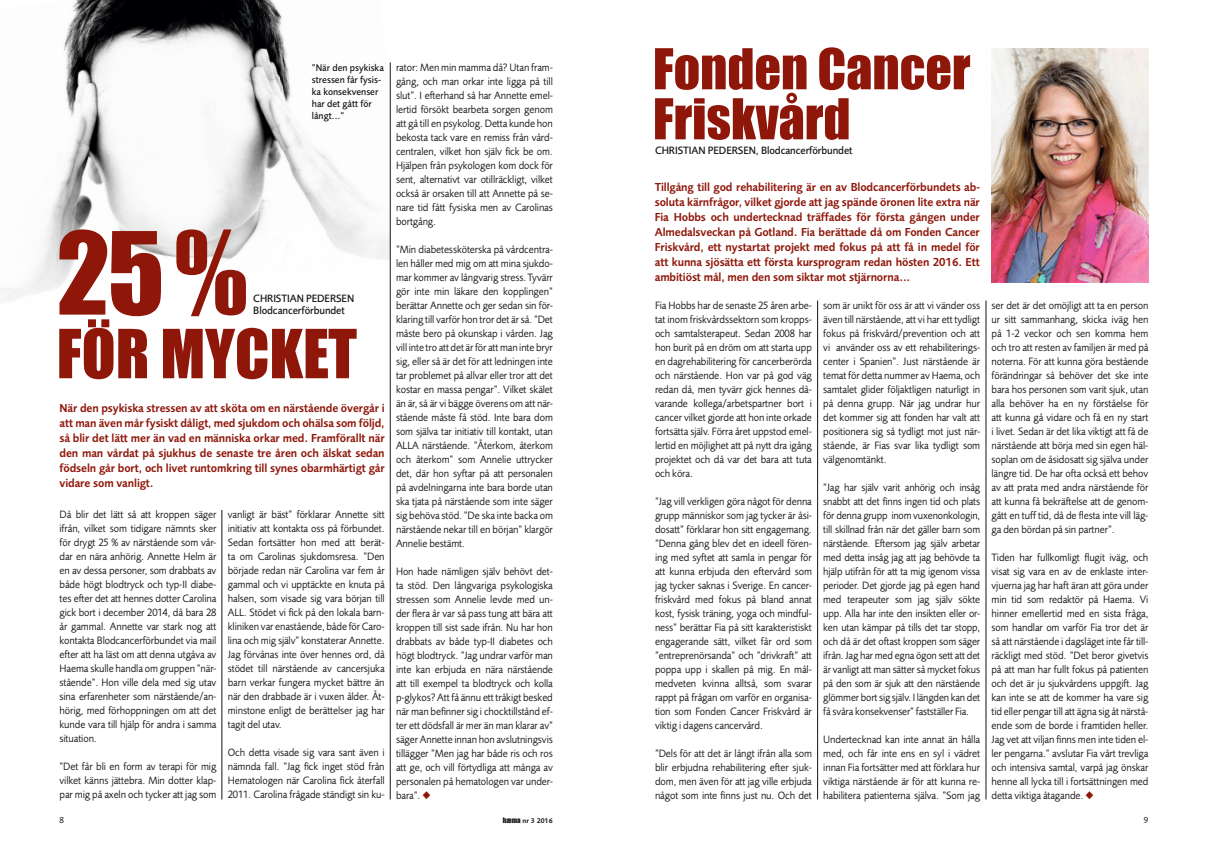
<style>
.page{position:relative;width:1208px;height:859px;background:#fff}
.page>*{position:absolute;margin:0;border:0;box-sizing:border-box;transform-origin:0 0}
.t1{font:105.7px "Impact";color:#8f170a}
.t2{font:62.5px "Impact";color:#8f170a}
.t3{font:52px/50px "Impact";color:#8f170a}
.t4{font:12px/15px "Foundry Sans Demi";letter-spacing:-.01em;color:#8f170a;text-align:justify;scale:.95 1}
.t5{font:11px/14px "Foundry Sans";letter-spacing:-.01em;color:#131413;text-align:justify;scale:.95 1}
.t6{font:11px/14px "Foundry Sans";letter-spacing:-.01em;color:#131413;text-align:justify;scale:.94 1}
.t7{font:500 11px/12px "Foundry Sans";letter-spacing:-.01em;color:#131413;scale:.95 1}
.t8{font:500 10px/12px "Foundry Sans";color:#131413;scale:.95 1}
.t9{font:9px "Foundry Sans";color:#131413}
.t10{font:7px "Foundry Sans Demi";color:#131413}
.s1{color:#8f170a}
.s2{font-family:"Impact"}
</style>
<div class="page">
<img style="left:0;top:0;width:390px;height:320px">
<hr style="left:222px;top:510px;width:1px;height:289px;background:#131413">
<hr style="left:390px;top:62px;width:1px;height:737px;background:#131413">
<hr style="left:817px;top:300px;width:1px;height:499px;background:#131413">
<hr style="left:985px;top:300px;width:1px;height:499px;background:#131413">
<img style="left:991px;top:48px;width:157px;height:234px">
<p class="t8" style="left:312px;top:62px;width:77px">”När den psykiska stressen får fysis&shy;ka konsekvenser har det gått för långt…”</p>
<h1 class="t1" style="left:57px;top:208px;width:193px">25 %</h1>
<h2 class="t2" style="left:57px;top:315px;width:302px">FÖR MYCKET</h2>
<p class="t7" style="left:253px;top:293px;width:108px">CHRISTIAN PEDERSEN<br>Blodcancerförbundet</p>
<p class="t4" style="left:60px;top:400px;width:344px">När den psykiska stressen av att sköta om en närstående övergår i att man även mår fysiskt dåligt, med sjukdom och ohälsa som följd, så blir det lätt mer än vad en människa orkar med. Framförallt när den man vårdat på sjukhus de senaste tre åren och älskat sedan födseln går bort, och livet runtomkring till synes obarmhärtigt går vidare som vanligt.</p>
<p class="t5" style="left:60px;top:508px;width:167px">Då blir det lätt så att kroppen säger ifrån, vilket som tidigare nämnts sker för drygt 25 % av närstående som vår&shy;dar en nära anhörig. Annette Helm är en av dessa personer, som drabbats av både högt blodtryck och typ-II diabe&shy;tes efter det att hennes dotter Carolina gick bort i december 2014, då bara 28 år gammal. Annette var stark nog att kontakta Blodcancerförbundet via mail efter att ha läst om att denna utgåva av Haema skulle handla om gruppen ”när&shy;stående”. Hon ville dela med sig utav sina erfarenheter som närstående/an&shy;hörig, med förhoppningen om att det kunde vara till hjälp för andra i samma situation.</p>
<p class="t5" style="left:60px;top:760px;width:167px">”Det får bli en form av terapi för mig vilket känns jättebra. Min dotter klap&shy;par mig på axeln och tycker att jag som</p>
<p class="t5" style="left:228px;top:508px;width:167px">vanligt är bäst” förklarar Annette sitt initiativ att kontakta oss på förbundet.<br>Sedan fortsätter hon med att berät&shy;ta om Carolinas sjukdomsresa. ”Den började redan när Carolina var fem år gammal och vi upptäckte en knuta på halsen, som visade sig vara början till ALL. Stödet vi fick på den lokala barn&shy;kliniken var enastående, både för Caro&shy;lina och mig själv” konstaterar Annette.<br>Jag förvånas inte över hennes ord, då stödet till närstående av cancersjuka barn verkar fungera mycket bättre än när den drabbade är i vuxen ålder. Åt&shy;minstone enligt de berättelser jag har tagit del utav.</p>
<p class="t5" style="left:228px;top:746px;width:167px">Och detta visade sig vara sant även i nämnda fall. ”Jag fick inget stöd från Hematologen när Carolina fick återfall 2011. Carolina frågade ständigt sin ku-</p>
<p class="t5" style="left:396px;top:60px;width:167px">rator: Men min mamma då? Utan fram&shy;gång, och man orkar inte ligga på till slut”. I efterhand så har Annette emel&shy;lertid försökt bearbeta sorgen genom att gå till en psykolog. Detta kunde hon bekosta tack vare en remiss från vård&shy;centralen, vilket hon själv fick be om.<br>Hjälpen från psykologen kom dock för sent, alternativt var otillräckligt, vilket också är orsaken till att Annette på se&shy;nare tid fått fysiska men av Carolinas bortgång.</p>
<p class="t5" style="left:396px;top:242px;width:167px">”Min diabetessköterska på vårdcentra&shy;len håller med mig om att mina sjukdo&shy;mar kommer av långvarig stress. Tyvärr gör inte min läkare den kopplingen” berättar Annette och ger sedan sin för&shy;klaring till varför hon tror det är så. ”Det måste bero på okunskap i vården. Jag vill inte tro att det är för att man inte bryr sig, eller så är det för att ledningen inte tar problemet på allvar eller tror att det kostar en massa pengar”. Vilket skälet än är, så är vi bägge överens om att när&shy;stående måste få stöd. Inte bara dom som själva tar initiativ till kontakt, utan ALLA närstående. ”Återkom, återkom och återkom” som Annelie uttrycker det, där hon syftar på att personalen på avdelningarna inte bara borde utan ska tjata på närstående som inte säger sig behöva stöd. ”De ska inte backa om närstående nekar till en början” klargör Annelie bestämt.</p>
<p class="t5" style="left:396px;top:564px;width:167px">Hon hade nämligen själv behövt det&shy;ta stöd. Den långvariga psykologiska stressen som Annelie levde med un&shy;der flera år var så pass tung att bära att kroppen till sist sade ifrån. Nu har hon drabbats av både typ-II diabetes och högt blodtryck. ”Jag undrar varför man inte kan erbjuda en nära närstående att till exempel ta blodtryck och kolla p-glykos? Att få ännu ett tråkigt besked när man befinner sig i chocktillstånd ef&shy;ter ett dödsfall är mer än man klarar av” säger Annette innan hon avslutningsvis tillägger ”Men jag har både ris och ros att ge, och vill förtydliga att många av personalen på hematologen var under&shy;bara”. <span class="s1">◆</span></p>
<h3 class="t3" style="left:653px;top:44px;width:319px">Fonden Cancer<br>Friskvård</h3>
<p class="t7" style="left:655px;top:144px;width:209px">CHRISTIAN PEDERSEN, Blodcancerförbundet</p>
<p class="t4" style="left:655px;top:180px;width:344px">Tillgång till god rehabilitering är en av Blodcancerförbundets ab&shy;soluta kärnfrågor, vilket gjorde att jag spände öronen lite extra när Fia Hobbs och undertecknad träffades för första gången under Almedalsveckan på Gotland. Fia berättade då om Fonden Cancer Friskvård, ett nystartat projekt med fokus på att få in medel för att kunna sjösätta ett första kursprogram redan hösten 2016. Ett ambitiöst mål, men den som siktar mot stjärnorna...</p>
<p class="t5" style="left:655px;top:298px;width:167px">Fia Hobbs har de senaste 25 åren arbe&shy;tat inom friskvårdssektorn som kropps&shy;och samtalsterapeut. Sedan 2008 har hon burit på en dröm om att starta upp en dagrehabilitering för cancerberörda och närstående. Hon var på god väg redan då, men tyvärr gick hennes då&shy;varande kollega/arbetspartner bort i cancer vilket gjorde att hon inte orkade fortsätta själv. Förra året uppstod emel&shy;lertid en möjlighet att på nytt dra igång projektet och då var det bara att tuta och köra.</p>
<p class="t5" style="left:655px;top:494px;width:167px">”Jag vill verkligen göra något för denna grupp människor som jag tycker är åsi&shy;dosatt” förklarar hon sitt engagemang. ”Denna gång blev det en ideell fören&shy;ing med syftet att samla in pengar för att kunna erbjuda den eftervård som jag tycker saknas i Sverige. En cancer&shy;friskvård med fokus på bland annat kost, fysisk träning, yoga och mindful&shy;ness” berättar Fia på sitt karakteristiskt engagerande sätt, vilket får ord som ”entreprenörsanda” och ”drivkraft” att poppa upp i skallen på mig. En mål&shy;medveten kvinna alltså, som svarar rappt på frågan om varför en organisa&shy;tion som Fonden Cancer Friskvård är viktig i dagens cancervård.</p>
<p class="t5" style="left:655px;top:746px;width:167px">”Dels för att det är långt ifrån alla som blir erbjudna rehabilitering efter sjuk&shy;dom, men även för att jag ville erbjuda något som inte finns just nu. Och det</p>
<p class="t5" style="left:823px;top:298px;width:167px">som är unikt för oss är att vi vänder oss även till närstående, att vi har ett tydligt fokus på friskvård/prevention och att vi använder oss av ett rehabiliterings&shy;center i Spanien”. Just närstående är temat för detta nummer av Haema, och samtalet glider följaktligen naturligt in på denna grupp. När jag undrar hur det kommer sig att fonden har valt att positionera sig så tydligt mot just när&shy;stående, är Fias svar lika tydligt som välgenomtänkt.</p>
<p class="t6" style="left:823px;top:480px;width:168px">”Jag har själv varit anhörig och insåg snabbt att det finns ingen tid och plats för denna grupp inom vuxenonkologin, till skillnad från när det gäller barn som närstående. Eftersom jag själv arbetar med detta insåg jag att jag behövde ta hjälp utifrån för att ta mig igenom vissa perioder. Det gjorde jag på egen hand med terapeuter som jag själv sökte upp. Alla har inte den insikten eller or&shy;ken utan kämpar på tills det tar stopp, och då är det oftast kroppen som säger ifrån. Jag har med egna ögon sett att det är vanligt att man sätter så mycket fokus på den som är sjuk att den närstående glömmer bort sig själv. I längden kan det få svåra konsekvenser” fastställer Fia.</p>
<p class="t5" style="left:823px;top:732px;width:167px">Undertecknad kan inte annat än hålla med, och får inte ens en syl i vädret innan Fia fortsätter med att förklara hur viktiga närstående är för att kunna re&shy;habilitera patienterna själva. ”Som jag</p>
<p class="t5" style="left:991px;top:298px;width:167px">ser det är det omöjligt att ta en person ur sitt sammanhang, skicka iväg hen på 1-2 veckor och sen komma hem och tro att resten av familjen är med på noterna. För att kunna göra bestående förändringar så behöver det ske inte bara hos personen som varit sjuk, utan alla behöver ha en ny förståelse för att kunna gå vidare och få en ny start i livet. Sedan är det lika viktigt att få de närstående att börja med sin egen häl&shy;soplan om de åsidosatt sig själva under längre tid. De har ofta också ett behov av att prata med andra närstående för att kunna få bekräftelse att de genom&shy;gått en tuff tid, då de flesta inte vill läg&shy;ga den bördan på sin partner”.</p>
<p class="t5" style="left:991px;top:550px;width:167px">Tiden har fullkomligt flugit iväg, och visat sig vara en av de enklaste inter&shy;vjuerna jag har haft äran att göra under min tid som redaktör på Haema. Vi hinner emellertid med en sista fråga, som handlar om varför Fia tror det är så att närstående i dagsläget inte får till&shy;räckligt med stöd. ”Det beror givetvis på att man har fullt fokus på patienten och det är ju sjukvårdens uppgift. Jag kan inte se att de kommer ha vare sig tid eller pengar till att ägna sig åt närstå&shy;ende som de borde i framtiden heller.<br>Jag vet att viljan finns men inte tiden el&shy;ler pengarna.” avslutar Fia vårt trevliga och intensiva samtal, varpå jag önskar henne all lycka till i fortsättningen med detta viktiga åtagande. <span class="s1">◆</span></p>
<p class="t9" style="left:60px;top:815px;width:6px">8</p>
<p class="t10" style="left:503px;top:817px;width:51px"><span class="s2">hæma</span> nr 3 2016</p>
<p class="t9" style="left:1144px;top:815px;width:6px">9</p>
</div>
